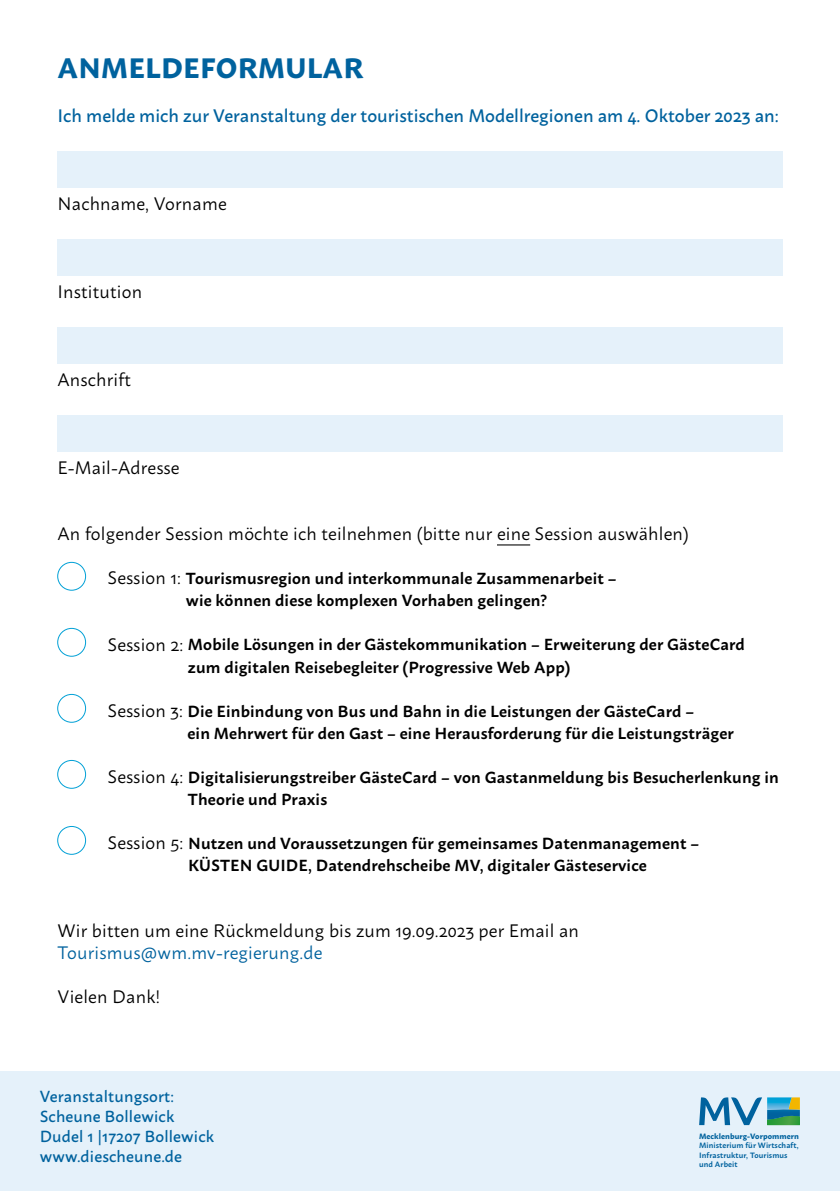
<style>
.page{position:relative;width:840px;height:1191px;background:#fff}
.page>*{position:absolute;margin:0;border:0;box-sizing:border-box;transform-origin:0 0}
.t1{font:700 28px "Macho";letter-spacing:.01em;color:#00629e}
.t2{font:18px "Macho";letter-spacing:.01em;color:#000}
.t3{font:500 18px "Macho";color:#00629e}
.t4{font:18px "Macho";letter-spacing:.01em;color:#00629e}
.t5{font:600 16px/22px "Macho";letter-spacing:.01em;color:#000}
.t6{font:500 16px/20px "Macho";letter-spacing:.01em;color:#00629e}
.t7{font:600 7.8px/9.4px "Macho";letter-spacing:.01em;color:#00629e}
.t8{font:700 7.8px "Macho";letter-spacing:.01em;color:#00629e}
.s1{font-weight:400;font-size:18px}
</style>
<div class="page">
<div style="left:0;top:1071px;width:839px;height:120px;background:#e5f1fa"></div>
<hr style="left:496px;top:544px;width:34px;height:1px;background:#000">
<div style="left:57px;top:151px;width:725px;height:37px;background:#e5f1fa"></div>
<div style="left:57px;top:239px;width:725px;height:37px;background:#e5f1fa"></div>
<div style="left:57px;top:327px;width:725px;height:37px;background:#e5f1fa"></div>
<div style="left:57px;top:415px;width:725px;height:37px;background:#e5f1fa"></div>
<div style="left:57px;top:562px;width:29px;height:28px;border:1px solid #00a0d6;border-radius:50%"></div>
<div style="left:57px;top:628px;width:29px;height:28px;border:1px solid #00a0d6;border-radius:50%"></div>
<div style="left:57px;top:694px;width:29px;height:28px;border:1px solid #00a0d6;border-radius:50%"></div>
<div style="left:57px;top:760px;width:29px;height:28px;border:1px solid #00a0d6;border-radius:50%"></div>
<div style="left:57px;top:826px;width:29px;height:28px;border:1px solid #00a0d6;border-radius:50%"></div>
<svg style="left:699px;top:1097px;width:101px;height:28px"></svg>
<h1 class="t1" style="left:57px;top:43px;width:307px">ANMELDEFORMULAR</h1>
<p class="t3" style="left:57px;top:100px;width:722px">Ich melde mich zur Veranstaltung der touristischen Modellregionen am 4. Oktober 2023 an:</p>
<p class="t2" style="left:57px;top:188px;width:171px">Nachname, Vorname</p>
<p class="t2" style="left:57px;top:276px;width:86px">Institution</p>
<p class="t2" style="left:57px;top:364px;width:75px">Anschrift</p>
<p class="t2" style="left:57px;top:452px;width:124px">E-Mail-Adresse</p>
<p class="t2" style="left:57px;top:518px;width:632px">An folgender Session möchte ich teilnehmen (bitte nur eine Session auswählen)</p>
<p class="t5" style="left:107px;top:566px;width:510px;text-align:center"><span class="s1">Session 1:</span> Tourismusregion und interkommunale Zusammenarbeit – wie können diese komplexen Vorhaben gelingen?</p>
<p class="t5" style="left:188px;top:632px;width:558px;text-indent:-80px"><span class="s1">Session 2:</span> Mobile Lösungen in der Gästekommunikation – Erweiterung der GästeCard zum digitalen Reisebegleiter (Progressive Web App)</p>
<p class="t5" style="left:187px;top:698px;width:547px;text-indent:-80px"><span class="s1">Session 3:</span> Die Einbindung von Bus und Bahn in die Leistungen der GästeCard –<br>ein Mehrwert für den Gast – eine Herausforderung für die Leistungsträger</p>
<p class="t5" style="left:188px;top:764px;width:592px;text-indent:-80px"><span class="s1">Session 4:</span> Digitalisierungstreiber GästeCard – von Gastanmeldung bis Besucherlenkung in<br>Theorie und Praxis</p>
<p class="t5" style="left:188px;top:830px;width:512px;text-indent:-80px"><span class="s1">Session 5:</span> Nutzen und Voraussetzungen für gemeinsames Datenmanagement –<br>KÜSTEN GUIDE, Datendrehscheibe MV, digitaler Gästeservice</p>
<p class="t2" style="left:57px;top:914px;width:522px">Wir bitten um eine Rückmeldung bis zum 19.09.2023 per Email an</p>
<p class="t4" style="left:57px;top:936px;width:266px">Tourismus@wm.mv-regierung.de</p>
<p class="t2" style="left:57px;top:980px;width:104px">Vielen Dank!</p>
<p class="t6" style="left:40px;top:1084px;width:176px">Veranstaltungsort:<br>Scheune Bollewick<br>Dudel 1 |17207 Bollewick www.diescheune.de</p>
<p class="t8" style="left:698px;top:1129px;width:101px">Mecklenburg-Vorpommern</p>
<p class="t7" style="left:698px;top:1139px;width:101px">Ministerium für Wirtschaft,<br>Infrastruktur, Tourismus und Arbeit</p>
</div>
